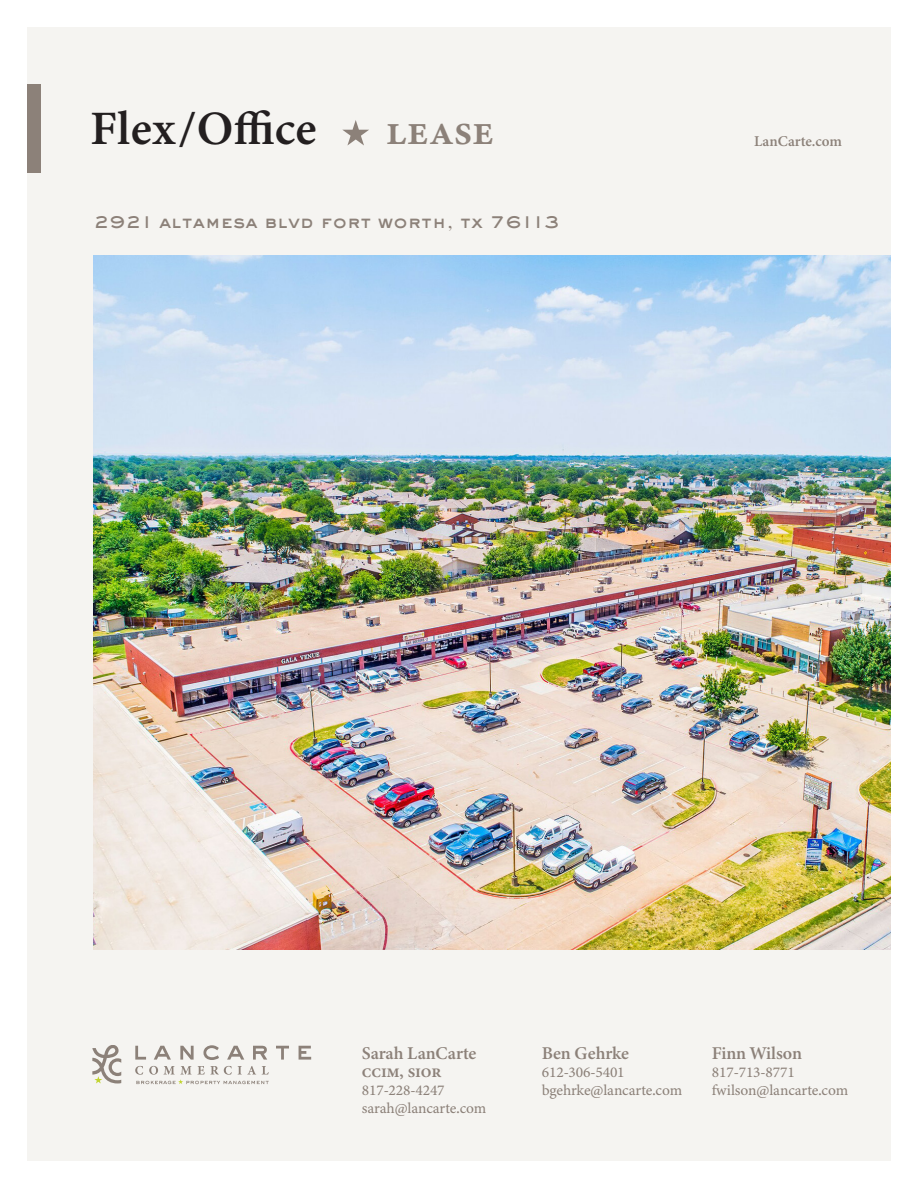
<style>
.page{position:relative;width:918px;height:1188px;background:#f5f4f1}
.page>*{position:absolute;margin:0;border:0;box-sizing:border-box;transform-origin:0 0}
.t1{font:48px "Minion Variable Concept";color:#231f20}
.t2{font:42px "Minion Variable Concept";letter-spacing:.045em;color:#8c8179}
.t3{font:18px "Minion Variable Concept";letter-spacing:-.01em;color:#8c8179}
.t4{font:18px "Sackers Gothic Heavy AT";color:#8c8179}
.t5{font:15px "Minion Variable Concept";letter-spacing:-.01em;color:#8c8179}
.t6{font:600 15px "Minion Pro";color:#8c8179}
</style>
<div class="page">
<div style="left:0;top:0;width:27px;height:1188px;background:#fff"></div>
<div style="left:0;top:0;width:918px;height:27px;background:#fff"></div>
<div style="left:0;top:1161px;width:918px;height:27px;background:#fff"></div>
<div style="left:891px;top:0;width:27px;height:1188px;background:#fff"></div>
<div style="left:27px;top:84px;width:14px;height:89px;background:#8c8179"></div>
<svg style="left:342px;top:120px;width:27px;height:26px"></svg>
<img style="left:94px;top:255px;width:797px;height:695px">
<svg style="left:135px;top:1046px;width:11px;height:14px"></svg>
<svg style="left:154px;top:1046px;width:17px;height:14px"></svg>
<svg style="left:180px;top:1046px;width:14px;height:14px"></svg>
<svg style="left:203px;top:1045px;width:16px;height:15px"></svg>
<svg style="left:227px;top:1046px;width:17px;height:14px"></svg>
<svg style="left:253px;top:1046px;width:14px;height:14px"></svg>
<svg style="left:276px;top:1046px;width:13px;height:14px"></svg>
<svg style="left:299px;top:1046px;width:12px;height:14px"></svg>
<svg style="left:135px;top:1066px;width:134px;height:18px"></svg>
<svg style="left:92px;top:1045px;width:29px;height:39px"></svg>
<p class="t1" style="left:90px;top:95px;width:228px">Flex/Office</p>
<p class="t2" style="left:386px;top:101px;width:109px">lease</p>
<p class="t4" style="left:94px;top:209px;width:468px">2921 altamesa blvd fort worth, tx 76113</p>
<p class="t6" style="left:754px;top:130px;width:89px">LanCarte.com</p>
<p class="t3" style="left:362px;top:1040px;width:116px">Sarah LanCarte</p>
<p class="t3" style="left:362px;top:1058px;width:81px">ccim, sior</p>
<p class="t5" style="left:362px;top:1079px;width:84px">817-228-4247</p>
<p class="t5" style="left:362px;top:1097px;width:126px">sarah@lancarte.com</p>
<p class="t3" style="left:542px;top:1040px;width:89px">Ben Gehrke</p>
<p class="t5" style="left:542px;top:1061px;width:84px">612-306-5401</p>
<p class="t5" style="left:542px;top:1079px;width:142px">bgehrke@lancarte.com</p>
<p class="t3" style="left:712px;top:1040px;width:92px">Finn Wilson</p>
<p class="t5" style="left:712px;top:1061px;width:84px">817-713-8771</p>
<p class="t5" style="left:712px;top:1079px;width:138px">fwilson@lancarte.com</p>
</div>
